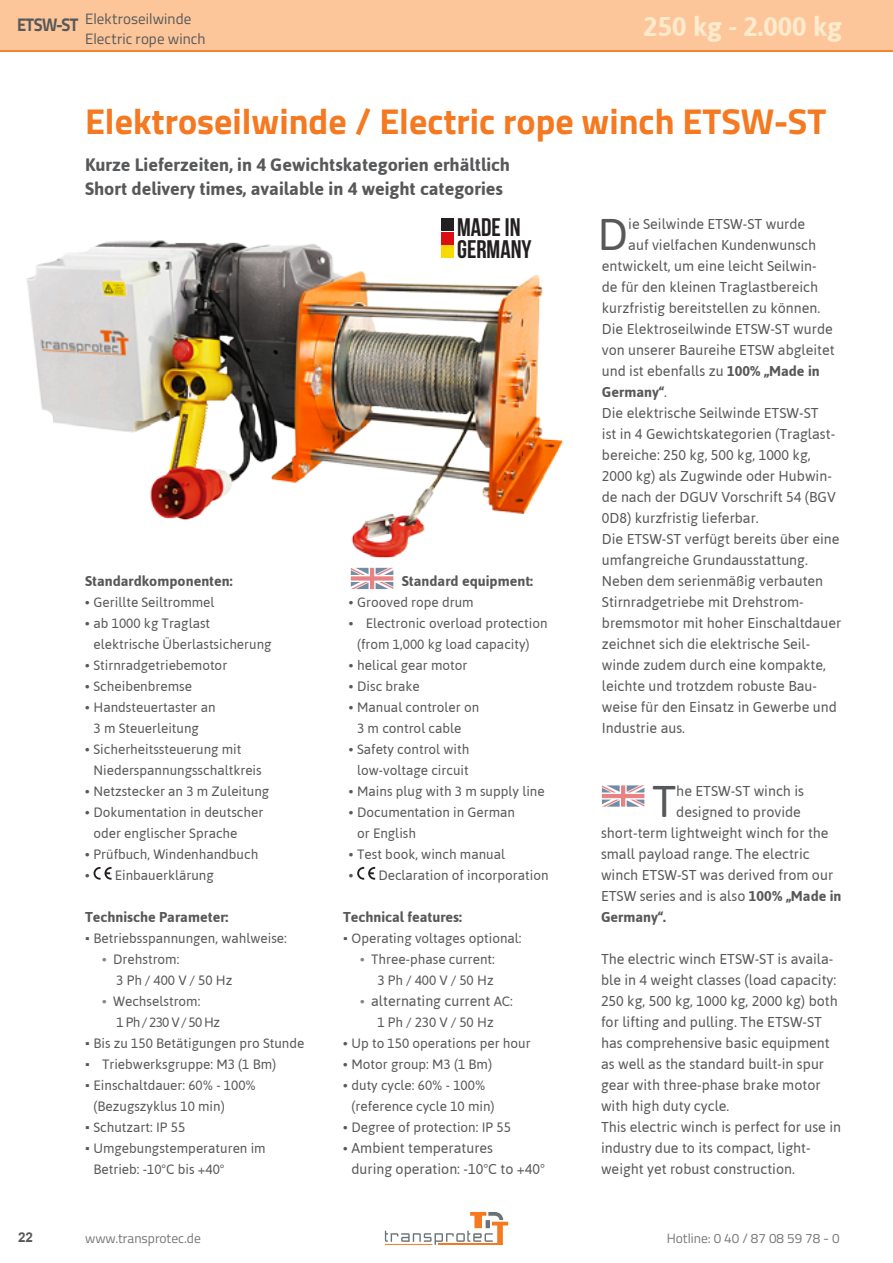
<style>
.page{position:relative;width:893px;height:1263px;background:#fff}
.page>*{position:absolute;margin:0;border:0;box-sizing:border-box;transform-origin:0 0}
.t1{font:44.1px "Asap";color:#57585a}
.t2{font:700 36px "Titillium Web";color:#f47921}
.t3{font:700 27px "Asap";color:#feeacc}
.t4{font:25.5px/21.5px "Bebas Neue";color:#231f20}
.t5{font:700 18.3px "Titillium Web";letter-spacing:-.035em;color:#57585a;scale:.9 1}
.t6{font:700 18px/24px "Asap";color:#57585a}
.t7{font:15px/19.5px "Titillium Web";letter-spacing:.005em;color:#57585a}
.t8{font:14.25px/21px "Asap";color:#57585a}
.t9{font:700 14.25px "Asap";color:#57585a}
.t10{font:13.5px/21px "Asap";color:#57585a}
.t11{font:13.5px "Titillium Web";color:#76787b}
.t12{font:700 13.5px "Arial";color:#57585a}
.s1{font-weight:700}
.s2{font-weight:400}
.s3{font-family:"Verdana"}
.s4{font-weight:700;color:#848689}
.s5{font-weight:700;font-size:13.5px;color:#848689}
.s6{font-size:13.5px}
.s7{font-weight:700;font-size:13.5px}
</style>
<div class="page">
<div style="left:0;top:0;width:893px;height:51px;background:#fcc69a"></div>
<hr style="left:0;top:51px;width:893px;height:1px;background:#f47921">
<svg style="left:385px;top:1212px;width:123px;height:33px"></svg>
<svg style="left:94px;top:867px;width:18px;height:13px"></svg>
<svg style="left:357px;top:867px;width:18px;height:13px"></svg>
<img style="left:27px;top:240px;width:536px;height:318px">
<div style="left:441px;top:218px;width:13px;height:13px;background:#231f20"></div>
<div style="left:441px;top:232px;width:13px;height:12px;background:#db0e15"></div>
<div style="left:441px;top:245px;width:13px;height:13px;background:#f9da00"></div>
<svg style="left:602px;top:785px;width:42px;height:22px"></svg>
<svg style="left:351px;top:568px;width:42px;height:21px"></svg>
<p class="t7" style="left:85px;top:9px;width:122px">Elektroseilwinde<br>Electric rope winch</p>
<p class="t5" style="left:17px;top:11px;width:70px">ETSW-ST</p>
<h3 class="t3" style="left:643px;top:8px;width:200px">250 kg - 2.000 kg</h3>
<h2 class="t2" style="left:85px;top:94px;width:743px">Elektroseilwinde / Electric rope winch ETSW-ST</h2>
<p class="t6" style="left:85px;top:152px;width:427px">Kurze Lieferzeiten, in 4 Gewichtskategorien erhältlich<br>Short delivery times, available in 4 weight categories</p>
<h1 class="t1" style="left:598px;top:205px;width:32px">D</h1>
<p class="t8" style="left:628px;top:213px;width:178px">ie Seilwinde ETSW-ST wurde</p>
<h3 class="t4" style="left:457px;top:217px;width:76px">MADE IN<br>GERMANY</h3>
<p class="t8" style="left:628px;top:234px;width:189px">auf vielfachen Kundenwunsch</p>
<p class="t8" style="left:602px;top:255px;width:216px">entwickelt, um eine leicht Seilwin-</p>
<p class="t8" style="left:602px;top:276px;width:218px">de für den kleinen Traglastbereich</p>
<p class="t8" style="left:602px;top:297px;width:220px">kurzfristig bereitstellen zu können.</p>
<p class="t8" style="left:602px;top:318px;width:232px">Die Elektroseilwinde ETSW-ST wurde</p>
<p class="t8" style="left:602px;top:339px;width:234px">von unserer Baureihe ETSW abgleitet</p>
<p class="t8" style="left:602px;top:360px;width:219px">und ist ebenfalls zu <span class="s1">100% „Made in</span></p>
<p class="t9" style="left:602px;top:382px;width:66px">Germany“<span class="s2">.</span></p>
<p class="t8" style="left:602px;top:402px;width:218px">Die elektrische Seilwinde ETSW-ST</p>
<p class="t8" style="left:602px;top:423px;width:235px">ist in 4 Gewichtskategorien (Traglast-</p>
<p class="t8" style="left:602px;top:444px;width:210px">bereiche: 250 kg, 500 kg, 1000 kg,</p>
<p class="t8" style="left:602px;top:465px;width:232px">2000 kg) als Zugwinde oder Hubwin-</p>
<p class="t8" style="left:602px;top:486px;width:236px">de nach der DGUV Vorschrift 54 (BGV</p>
<p class="t8" style="left:602px;top:507px;width:158px">0D8) kurzfristig lieferbar.</p>
<p class="t8" style="left:602px;top:528px;width:239px">Die ETSW-ST verfügt bereits über eine</p>
<p class="t8" style="left:602px;top:549px;width:207px">umfangreiche Grundausstattung.</p>
<p class="t8" style="left:602px;top:570px;width:223px">Neben dem serienmäßig verbauten</p>
<p class="t8" style="left:602px;top:591px;width:203px">Stirnradgetriebe mit Drehstrom-</p>
<p class="t8" style="left:602px;top:612px;width:241px">bremsmotor mit hoher Einschaltdauer</p>
<p class="t8" style="left:602px;top:633px;width:210px">zeichnet sich die elektrische Seil-</p>
<p class="t8" style="left:602px;top:654px;width:226px">winde zudem durch eine kompakte,</p>
<p class="t8" style="left:602px;top:675px;width:217px">leichte und trotzdem robuste Bau-</p>
<p class="t8" style="left:602px;top:696px;width:236px">weise für den Einsatz in Gewerbe und</p>
<p class="t8" style="left:602px;top:717px;width:85px">Industrie aus.</p>
<p class="t9" style="left:85px;top:571px;width:149px">Standardkomponenten:</p>
<p class="t10" style="left:85px;top:591px;width:131px"><span class="s1">•</span> Gerillte Seiltrommel</p>
<p class="t10" style="left:94px;top:612px;width:180px;text-indent:-9px"><span class="s1">•</span> ab 1000 kg Traglast elektrische Überlastsicherung</p>
<p class="t10" style="left:85px;top:654px;width:144px"><span class="s1">•</span> Stirnradgetriebemotor</p>
<p class="t10" style="left:85px;top:675px;width:108px"><span class="s1">•</span> Scheibenbremse</p>
<p class="t10" style="left:94px;top:696px;width:124px;text-indent:-9px"><span class="s1">•</span> Handsteuertaster an<br>3 m Steuerleitung</p>
<p class="t10" style="left:94px;top:738px;width:170px;text-indent:-9px"><span class="s1">•</span> Sicherheitssteuerung mit<br>Niederspannungsschaltkreis</p>
<p class="t10" style="left:85px;top:780px;width:186px"><span class="s1">•</span> Netzstecker an 3 m Zuleitung</p>
<p class="t10" style="left:94px;top:801px;width:171px;text-indent:-9px"><span class="s1">•</span> Dokumentation in deutscher oder englischer Sprache</p>
<p class="t10" style="left:85px;top:843px;width:175px"><span class="s1">•</span> Prüfbuch, Windenhandbuch</p>
<p class="t10" style="left:85px;top:864px;width:130px"><span class="s1">•</span> Einbauerklärung</p>
<p class="t9" style="left:402px;top:571px;width:133px">Standard equipment:</p>
<p class="t10" style="left:349px;top:591px;width:126px"><span class="s1">•</span> Grooved rope drum</p>
<p class="t10" style="left:357px;top:612px;width:192px;text-indent:-9px"><span class="s1">•</span> Electronic overload protection (from 1,000 kg load capacity)</p>
<p class="t10" style="left:349px;top:654px;width:120px"><span class="s1">•</span> helical gear motor</p>
<p class="t10" style="left:349px;top:675px;width:73px"><span class="s1">•</span> Disc brake</p>
<p class="t10" style="left:357px;top:696px;width:124px;text-indent:-9px"><span class="s1">•</span> Manual controler on<br>3 m control cable</p>
<p class="t10" style="left:349px;top:738px;width:122px;text-align:center"><span class="s1">•</span> Safety control with low-voltage circuit</p>
<p class="t10" style="left:349px;top:780px;width:198px"><span class="s1">•</span> Mains plug with 3 m supply line</p>
<p class="t10" style="left:357px;top:801px;width:159px;text-indent:-9px"><span class="s1">•</span> Documentation in German or English</p>
<p class="t10" style="left:349px;top:843px;width:158px"><span class="s1">•</span> Test book, winch manual</p>
<p class="t10" style="left:349px;top:864px;width:201px"><span class="s1">•</span> Declaration of incorporation</p>
<p class="t9" style="left:343px;top:907px;width:121px">Technical features:</p>
<p class="t10" style="left:343px;top:927px;width:180px"><span class="s3">▪</span> Operating voltages optional:</p>
<p class="t10" style="left:360px;top:948px;width:136px;text-align:right"><span class="s4">•</span> Three-phase current:<br>3 Ph / 400 V / 50 Hz</p>
<p class="t8" style="left:360px;top:990px;width:154px"><span class="s5">•</span> alternating current <span class="s6">AC:</span></p>
<p class="t10" style="left:377px;top:1011px;width:118px">1 Ph / 230 V / 50 Hz</p>
<p class="t10" style="left:343px;top:1032px;width:189px"><span class="s1">•</span> Up to 150 operations per hour</p>
<p class="t10" style="left:343px;top:1053px;width:151px"><span class="s1">•</span> Motor group: M3 (1 Bm)</p>
<p class="t10" style="left:351px;top:1074px;width:145px;text-indent:-9px"><span class="s1">•</span> duty cycle: 60% - 100% (reference cycle 10 min)</p>
<p class="t10" style="left:343px;top:1116px;width:169px"><span class="s1">•</span> Degree of protection: IP 55</p>
<p class="t8" style="left:351px;top:1137px;width:195px;text-indent:-9px"><span class="s7">•</span> Ambient temperatures<br>during operation: -10°C to +40°</p>
<h1 class="t1" style="left:652px;top:772px;width:26px">T</h1>
<p class="t8" style="left:676px;top:780px;width:129px">he ETSW-ST winch is</p>
<p class="t8" style="left:676px;top:801px;width:126px">designed to provide</p>
<p class="t8" style="left:601px;top:822px;width:229px">short-term lightweight winch for the</p>
<p class="t8" style="left:601px;top:843px;width:210px">small payload range. The electric</p>
<p class="t8" style="left:601px;top:864px;width:234px">winch ETSW-ST was derived from our</p>
<p class="t8" style="left:601px;top:885px;width:242px">ETSW series and is also <span class="s1">100% „Made in</span></p>
<p class="t9" style="left:601px;top:907px;width:66px">Germany“.</p>
<p class="t8" style="left:601px;top:948px;width:242px">The electric winch ETSW-ST is availa&shy;ble in 4 weight classes (load capacity:<br>250 kg, 500 kg, 1000 kg, 2000 kg) both for lifting and pulling. The ETSW-ST has comprehensive basic equipment as well as the standard built-in spur gear with three-phase brake motor with high duty cycle.<br>This electric winch is perfect for use in industry due to its compact, light&shy;weight yet robust construction.</p>
<p class="t9" style="left:85px;top:907px;width:145px">Technische Parameter:</p>
<p class="t10" style="left:85px;top:927px;width:203px"><span class="s3">▪</span> Betriebsspannungen, wahlweise:</p>
<p class="t10" style="left:116px;top:948px;width:118px;text-indent:-14px"><span class="s4">•</span> Drehstrom:<br>3 Ph / 400 V / 50 Hz</p>
<p class="t10" style="left:117px;top:990px;width:105px;text-indent:-15px"><span class="s4">•</span> Wechselstrom:<br>1 Ph / 230 V / 50 Hz</p>
<p class="t10" style="left:85px;top:1032px;width:221px"><span class="s3">▪</span> Bis zu 150 Betätigungen pro Stunde</p>
<p class="t10" style="left:85px;top:1053px;width:193px"><span class="s3">▪</span> Triebwerksgruppe: M3 (1 Bm)</p>
<p class="t10" style="left:94px;top:1074px;width:164px;text-indent:-9px"><span class="s3">▪</span> Einschaltdauer: 60% - 100% (Bezugszyklus 10 min)</p>
<p class="t10" style="left:85px;top:1116px;width:102px"><span class="s3">▪</span> Schutzart: IP 55</p>
<p class="t10" style="left:94px;top:1137px;width:174px;text-indent:-9px"><span class="s3">▪</span> Umgebungstemperaturen im<br>Betrieb: -10°C bis +40°</p>
<p class="t12" style="left:18px;top:1228px;width:17px">22</p>
<p class="t11" style="left:85px;top:1228px;width:117px">www.transprotec.de</p>
<p class="t11" style="left:667px;top:1228px;width:174px">Hotline: 0 40 / 87 08 59 78 - 0</p>
</div>
